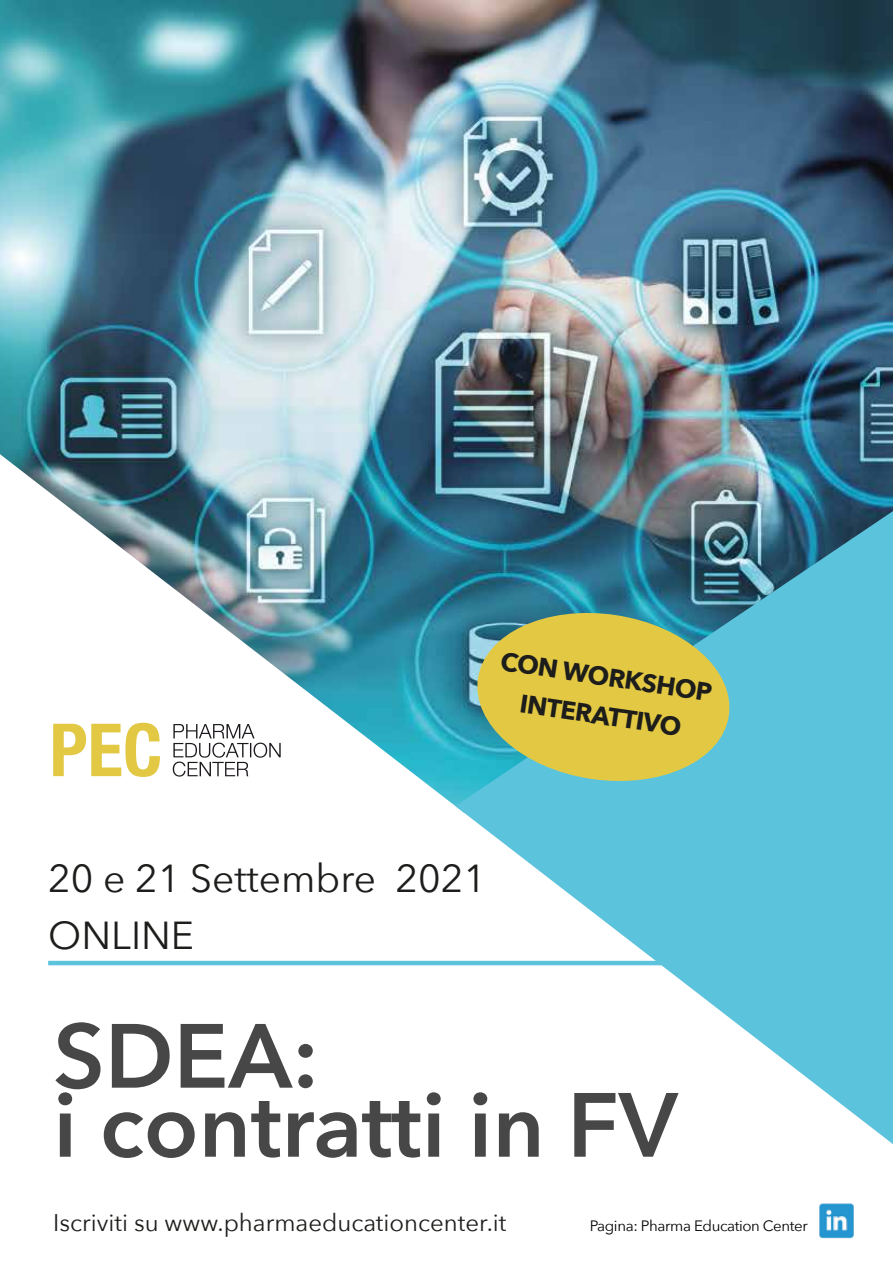
<style>
.page{position:relative;width:893px;height:1263px;background:#fff}
.page>*{position:absolute;margin:0;border:0;box-sizing:border-box;transform-origin:0 0}
.t1{font:600 90px/69px "Avenir Next";color:#484748}
.t2{font:39px/57px "Avenir Next";color:#1d1d1b}
.t3{font:700 25.5px/38.8px "Avenir Next";color:#1d1d1b;text-align:center}
.t4{font:24px "Avenir Next";color:#1d1d1b}
.t5{font:15px "Avenir Next";letter-spacing:-.025em;color:#000101}
</style>
<div class="page">
<img style="left:0;top:0;width:893px;height:454px">
<img style="left:0;top:454px;width:893px;height:512px">
<svg style="left:455px;top:511px;width:438px;height:633px;fill:#5cc3dd"></svg>
<hr style="left:48px;top:961px;width:683px;height:4px;background:#5cc3dd">
<svg style="left:53px;top:723px;width:107px;height:54px"></svg>
<svg style="left:173px;top:724px;width:108px;height:52px"></svg>
<img style="left:819px;top:1203px;width:35px;height:36px">
<svg style="left:471px;top:605px;width:264px;height:184px;background:#b0bd6a"></svg>
<p class="t3" style="left:503px;top:642px;width:215px;rotate:8deg">CON WORKSHOP<br>INTERATTIVO</p>
<h2 class="t2" style="left:48px;top:848px;width:439px">20 e 21 Settembre 2021<br>ONLINE</h2>
<h1 class="t1" style="left:53px;top:1019px;width:626px">SDEA:<br>i contratti in FV</h1>
<p class="t4" style="left:53px;top:1202px;width:455px">Iscriviti su www.pharmaeducationcenter.it</p>
<p class="t5" style="left:590px;top:1213px;width:219px">Pagina: Pharma Education Center</p>
</div>
